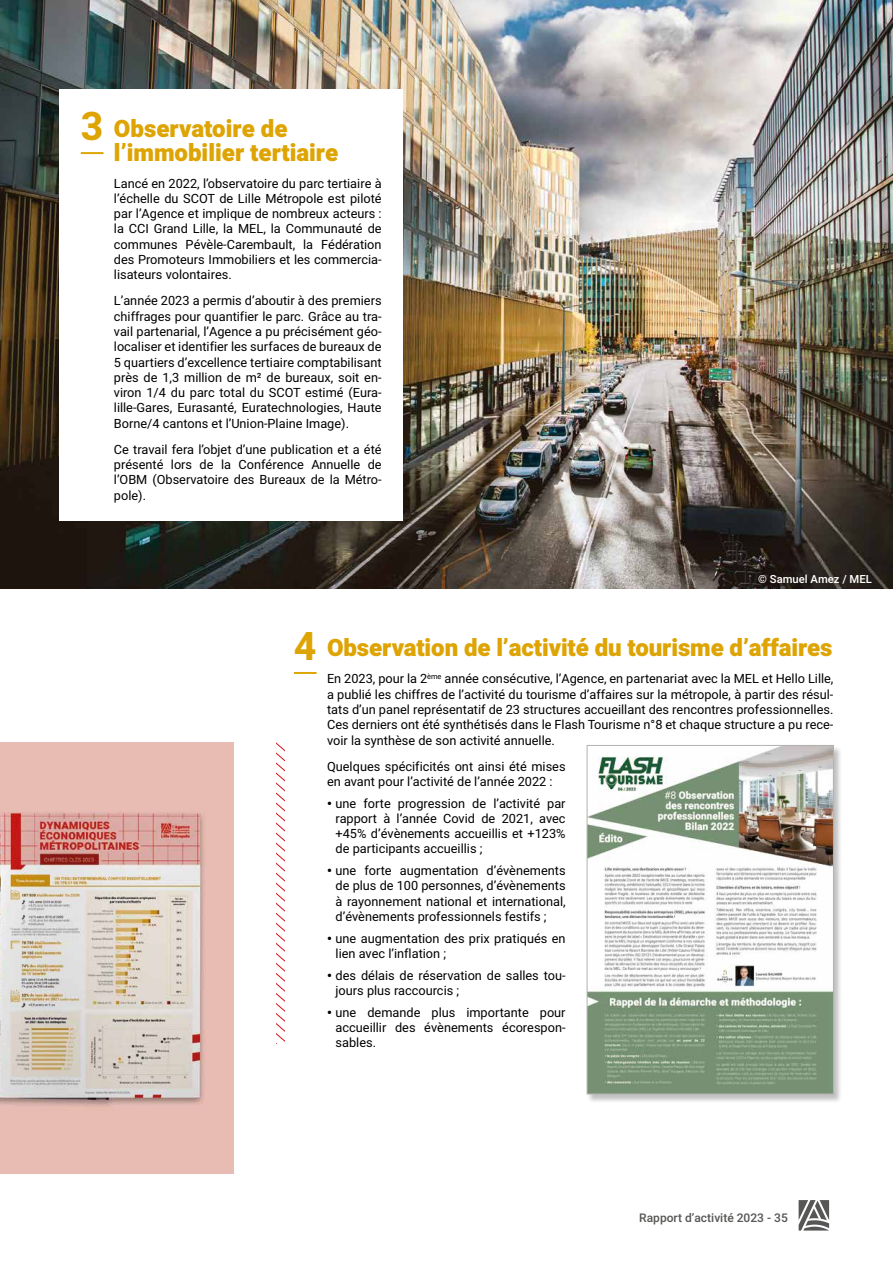
<style>
.page{position:relative;width:893px;height:1263px;background:#fff}
.page>*{position:absolute;margin:0;border:0;box-sizing:border-box;transform-origin:0 0}
.t1{font:700 39.3px "Heebo";color:#dda403}
.t2{font:900 24px/24px "Heebo";letter-spacing:-.005em;color:#dda403}
.t3{font:12.75px/15.3px "Heebo";color:#000;text-align:justify}
.t4{font:500 12px "Heebo";color:#575756}
.t5{font:500 11.25px "Heebo";color:#fff}
.s1{font-weight:900}
</style>
<div class="page">
<img style="left:0;top:743px;width:234px;height:431px">
<img style="left:0;top:0;width:893px;height:588px">
<div style="left:60px;top:89px;width:343px;height:432px;background:#fff"></div>
<hr style="left:81px;top:152px;width:22px;height:2px;background:#dda403">
<hr style="left:294px;top:672px;width:23px;height:2px;background:#dda403">
<div style="left:586px;top:745px;width:256px;height:358px;background:#000;opacity:.25"></div>
<img style="left:589px;top:747px;width:243px;height:345px">
<div style="left:587px;top:745px;width:247px;height:349px;border:1px solid #b3b2b2"></div>
<svg style="left:276px;top:743px;width:9px;height:299px"></svg>
<svg style="left:799px;top:1200px;width:30px;height:30px"></svg>
<h1 class="t1" style="left:81px;top:99px;width:24px">3</h1>
<h2 class="t2" style="left:114px;top:117px;width:226px">Observatoire de l’immobilier tertiaire</h2>
<p class="t3" style="left:114px;top:175px;width:269px">Lancé en 2022, l’observatoire du parc tertiaire à l’échelle du SCOT de Lille Métropole est piloté par l’Agence et implique de nombreux acteurs : la CCI Grand Lille, la MEL, la Communauté de communes Pévèle-Carembault, la Fédération des Promoteurs Immobiliers et les commercia&shy;lisateurs volontaires.</p>
<p class="t3" style="left:114px;top:293px;width:269px">L’année 2023 a permis d’aboutir à des premiers chiffrages pour quantifier le parc. Grâce au tra&shy;vail partenarial, l’Agence a pu précisément géo&shy;localiser et identifier les surfaces de bureaux de 5 quartiers d’excellence tertiaire comptabilisant près de 1,3 million de m² de bureaux, soit en&shy;viron 1/4 du parc total du SCOT estimé (Eura&shy;lille-Gares, Eurasanté, Euratechnologies, Haute Borne/4 cantons et l’Union-Plaine Image).</p>
<p class="t3" style="left:114px;top:441px;width:269px">Ce travail fera l’objet d’une publication et a été présenté lors de la Conférence Annuelle de l’OBM (Observatoire des Bureaux de la Métro&shy;pole).</p>
<p class="t5" style="left:758px;top:571px;width:115px">© Samuel Amez / MEL</p>
<h1 class="t1" style="left:294px;top:619px;width:24px">4</h1>
<h2 class="t2" style="left:327px;top:637px;width:507px">Observation de l’activité du tourisme d’affaires</h2>
<p class="t3" style="left:327px;top:671px;width:508px">En 2023, pour la 2<sup>ème</sup> année consécutive, l’Agence, en partenariat avec la MEL et Hello Lille, a publié les chiffres de l’activité du tourisme d’affaires sur la métropole, à partir des résul&shy;tats d’un panel représentatif de 23 structures accueillant des rencontres professionnelles.<br>Ces derniers ont été synthétisés dans le Flash Tourisme n°8 et chaque structure a pu rece&shy;voir la synthèse de son activité annuelle.</p>
<p class="t3" style="left:327px;top:758px;width:240px">Quelques spécificités ont ainsi été mises en avant pour l’activité de l’année 2022 :</p>
<p class="t3" style="left:336px;top:795px;width:232px;text-indent:-9px"><span class="s1">•</span> une forte progression de l’activité par rapport à l’année Covid de 2021, avec +45% d’évènements accueillis et +123% de participants accueillis ;</p>
<p class="t3" style="left:336px;top:863px;width:232px;text-indent:-9px"><span class="s1">•</span> une forte augmentation d’évènements de plus de 100 personnes, d’évènements à rayonnement national et international, d’évènements professionnels festifs ;</p>
<p class="t3" style="left:336px;top:930px;width:232px;text-indent:-9px"><span class="s1">•</span> une augmentation des prix pratiqués en lien avec l’inflation ;</p>
<p class="t3" style="left:336px;top:967px;width:232px;text-indent:-9px"><span class="s1">•</span> des délais de réservation de salles tou&shy;jours plus raccourcis ;</p>
<p class="t3" style="left:336px;top:1004px;width:232px;text-indent:-9px"><span class="s1">•</span> une demande plus importante pour accueillir des évènements écorespon&shy;sables.</p>
<p class="t4" style="left:639px;top:1209px;width:150px">Rapport d’activité 2023 - 35</p>
</div>
